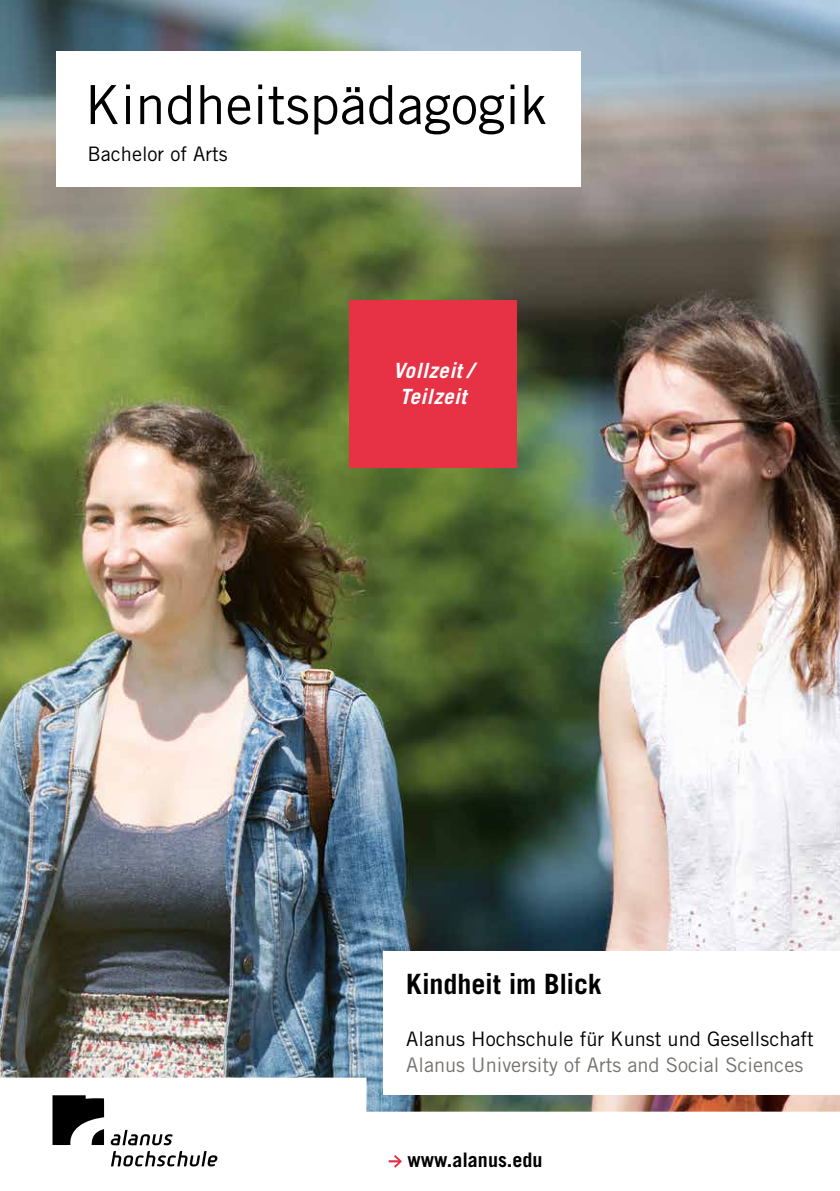
<style>
.page{position:relative;width:840px;height:1191px;background:#fff}
.page>*{position:absolute;margin:0;border:0;box-sizing:border-box;transform-origin:0 0}
.t1{font:54px "Trade Gothic LT Std";color:#000}
.t2{font:700 28px "Trade Gothic LT Std";letter-spacing:-.01em;color:#000}
.t3{font:italic 700 21px/26px "Trade Gothic LT Std";letter-spacing:.025em;color:#fff;text-align:center}
.t4{font:20px "Trade Gothic LT Std";color:#000}
.t5{font:20px "Trade Gothic LT Std";color:#75726f}
.t6{font:700 20px "Trade Gothic LT Std";color:#000}
</style>
<div class="page">
<img style="left:0;top:0;width:839px;height:1077px">
<div style="left:56px;top:51px;width:524px;height:136px;background:#fff"></div>
<div style="left:349px;top:300px;width:167px;height:167px;background:#e73246"></div>
<svg style="left:0;top:1077px;width:839px;height:91px"></svg>
<svg style="left:52px;top:1095px;width:52px;height:50px"></svg>
<svg style="left:111px;top:1151px;width:106px;height:15px"></svg>
<svg style="left:111px;top:1129px;width:61px;height:16px"></svg>
<svg style="left:388px;top:1154px;width:13px;height:13px"></svg>
<div style="left:383px;top:951px;width:456px;height:143px;background:#fff"></div>
<h1 class="t1" style="left:84px;top:72px;width:464px">Kindheitspädagogik</h1>
<p class="t4" style="left:87px;top:142px;width:141px">Bachelor of Arts</p>
<p class="t3" style="left:393px;top:358px;width:81px">Vollzeit /<br>Teilzeit</p>
<h2 class="t2" style="left:406px;top:966px;width:197px">Kindheit im Blick</h2>
<p class="t4" style="left:406px;top:1026px;width:409px">Alanus Hochschule für Kunst und Gesellschaft</p>
<p class="t5" style="left:406px;top:1052px;width:398px">Alanus University of Arts and Social Sciences</p>
<p class="t6" style="left:407px;top:1148px;width:136px">www.alanus.edu</p>
</div>
